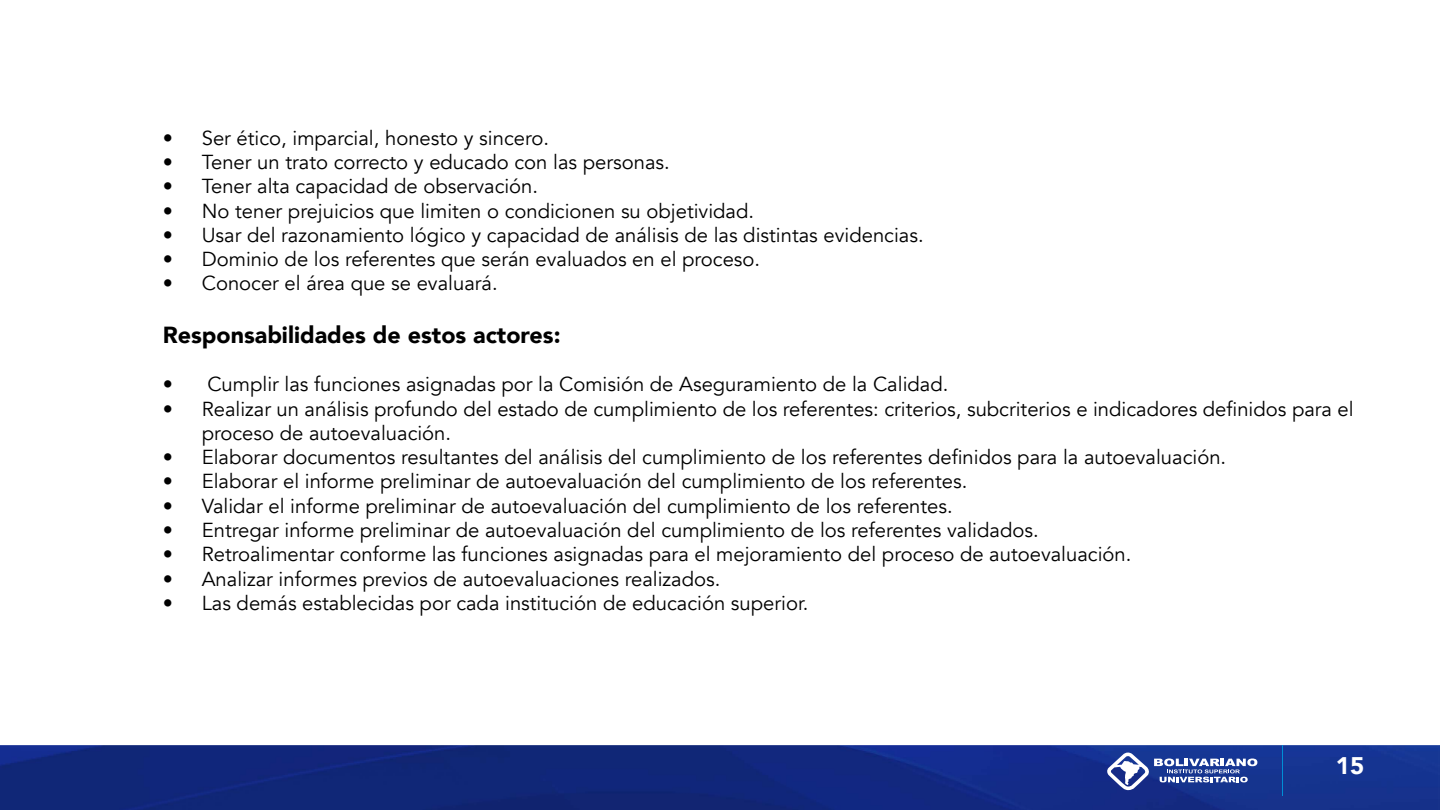
<style>
.page{position:relative;width:1440px;height:810px;background:#fff}
.page>*{position:absolute;margin:0;border:0;box-sizing:border-box;transform-origin:0 0}
.t1{font:900 24px "Avenir";color:#fff}
.t2{font:900 23.25px "Avenir";color:#000}
.t3{font:20.25px/24.3px "Avenir";color:#000}
</style>
<div class="page">
<img style="left:0;top:745px;width:1440px;height:65px">
<svg style="left:1106px;top:753px;width:151px;height:37px"></svg>
<hr style="left:1282px;top:745px;width:1px;height:51px;background:#008ed5">
<p class="t3" style="left:163px;top:126px;width:388px">• Ser ético, imparcial, honesto y sincero.</p>
<p class="t3" style="left:163px;top:150px;width:509px">• Tener un trato correcto y educado con las personas.</p>
<p class="t3" style="left:163px;top:174px;width:377px">• Tener alta capacidad de observación.</p>
<p class="t3" style="left:163px;top:199px;width:593px">• No tener prejuicios que limiten o condicionen su objetividad.</p>
<p class="t3" style="left:163px;top:223px;width:762px">• Usar del razonamiento lógico y capacidad de análisis de las distintas evidencias.</p>
<p class="t3" style="left:163px;top:247px;width:599px">• Dominio de los referentes que serán evaluados en el proceso.</p>
<p class="t3" style="left:163px;top:272px;width:336px">• Conocer el área que se evaluará.</p>
<p class="t2" style="left:163px;top:315px;width:399px">Responsabilidades de estos actores:</p>
<p class="t3" style="left:163px;top:372px;width:787px">• Cumplir las funciones asignadas por la Comisión de Aseguramiento de la Calidad.</p>
<p class="t3" style="left:202px;top:397px;width:1154px;text-indent:-39px">• Realizar un análisis profundo del estado de cumplimiento de los referentes: criterios, subcriterios e indicadores definidos para el proceso de autoevaluación.</p>
<p class="t3" style="left:163px;top:445px;width:1065px">• Elaborar documentos resultantes del análisis del cumplimiento de los referentes definidos para la autoevaluación.</p>
<p class="t3" style="left:163px;top:470px;width:806px">• Elaborar el informe preliminar de autoevaluación del cumplimiento de los referentes.</p>
<p class="t3" style="left:163px;top:494px;width:792px">• Validar el informe preliminar de autoevaluación del cumplimiento de los referentes.</p>
<p class="t3" style="left:163px;top:518px;width:877px">• Entregar informe preliminar de autoevaluación del cumplimiento de los referentes validados.</p>
<p class="t3" style="left:163px;top:543px;width:970px">• Retroalimentar conforme las funciones asignadas para el mejoramiento del proceso de autoevaluación.</p>
<p class="t3" style="left:163px;top:567px;width:559px">• Analizar informes previos de autoevaluaciones realizados.</p>
<p class="t3" style="left:163px;top:591px;width:647px">• Las demás establecidas por cada institución de educación superior.</p>
<p class="t1" style="left:1336px;top:745px;width:30px">15</p>
</div>
